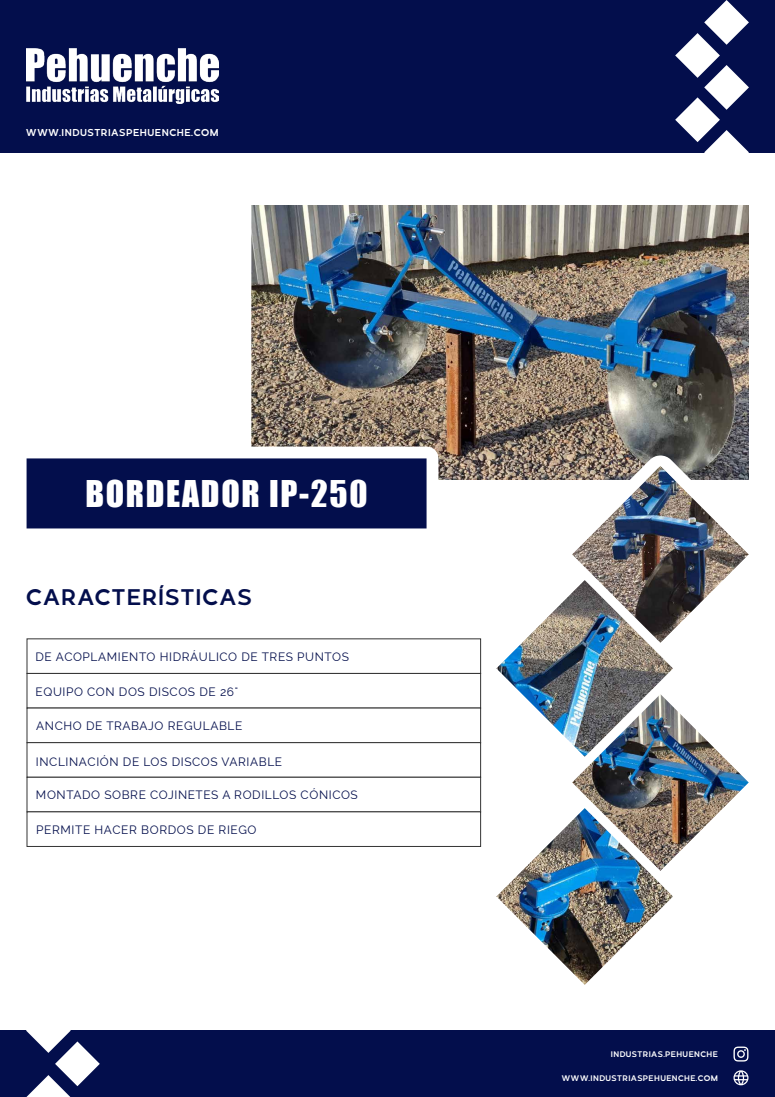
<style>
.page{position:relative;width:775px;height:1097px;background:#fff}
.page>*{position:absolute;margin:0;border:0;box-sizing:border-box;transform-origin:0 0}
.t1{font:33.81px "Impact";letter-spacing:.05em;color:#fff}
.t2{font:22.56px "Revoxa";letter-spacing:.05em;color:#030e4c}
.t3{font:11.88px "Raleway";letter-spacing:.05em;color:#030e4c}
.t4{font:10px "Revoxa";letter-spacing:.05em;color:#fff}
.t5{font:8.12px "Revoxa";letter-spacing:.05em;color:#fff}
</style>
<div class="page">
<img style="left:251px;top:205px;width:497px;height:274px">
<svg style="left:560px;top:455px;width:189px;height:25px;background:#89817b"></svg>
<img style="left:572px;top:466px;width:177px;height:164px">
<img style="left:496px;top:580px;width:177px;height:163px">
<img style="left:496px;top:821px;width:177px;height:163px">
<img style="left:572px;top:694px;width:177px;height:176px">
<svg style="left:26px;top:446px;width:412px;height:83px;fill:#030e4c"></svg>
<div style="left:27px;top:673px;width:454px;height:35px;background:#fff;border:1px solid #333"></div>
<div style="left:27px;top:707px;width:454px;height:35px;background:#fff"></div>
<div style="left:27px;top:742px;width:454px;height:35px;background:#fff;border:1px solid #333"></div>
<div style="left:27px;top:777px;width:454px;height:34px;background:#fff;border:1px solid #333"></div>
<div style="left:27px;top:811px;width:454px;height:35px;background:#fff;border:1px solid #333"></div>
<div style="left:0;top:0;width:775px;height:152px;background:#030e4c"></div>
<svg style="left:675px;top:0;width:74px;height:153px"></svg>
<img style="left:27px;top:49px;width:192px;height:55px">
<div style="left:0;top:1030px;width:775px;height:66px;background:#030e4c"></div>
<svg style="left:26px;top:1030px;width:74px;height:66px"></svg>
<svg style="left:733px;top:1046px;width:15px;height:15px"></svg>
<svg style="left:734px;top:1070px;width:15px;height:15px"></svg>
<p class="t4" style="left:26px;top:127px;width:194px">WWW.INDUSTRIASPEHUENCHE.COM</p>
<h1 class="t1" style="left:85px;top:467px;width:284px">BORDEADOR IP-250</h1>
<h2 class="t2" style="left:26px;top:584px;width:227px">CARACTERÍSTICAS</h2>
<p class="t3" style="left:35px;top:649px;width:315px">DE ACOPLAMIENTO HIDRÁULICO DE TRES PUNTOS</p>
<p class="t3" style="left:36px;top:685px;width:204px">EQUIPO CON DOS DISCOS DE 26"</p>
<p class="t3" style="left:36px;top:719px;width:208px">ANCHO DE TRABAJO REGULABLE</p>
<p class="t3" style="left:36px;top:754px;width:248px">INCLINACIÓN DE LOS DISCOS VARIABLE</p>
<p class="t3" style="left:36px;top:787px;width:323px">MONTADO SOBRE COJINETES A RODILLOS CÓNICOS</p>
<p class="t3" style="left:36px;top:822px;width:222px">PERMITE HACER BORDOS DE RIEGO</p>
<p class="t5" style="left:611px;top:1049px;width:108px">INDUSTRIAS.PEHUENCHE</p>
<p class="t5" style="left:562px;top:1072px;width:158px">WWW.INDUSTRIASPEHUENCHE.COM</p>
</div>
